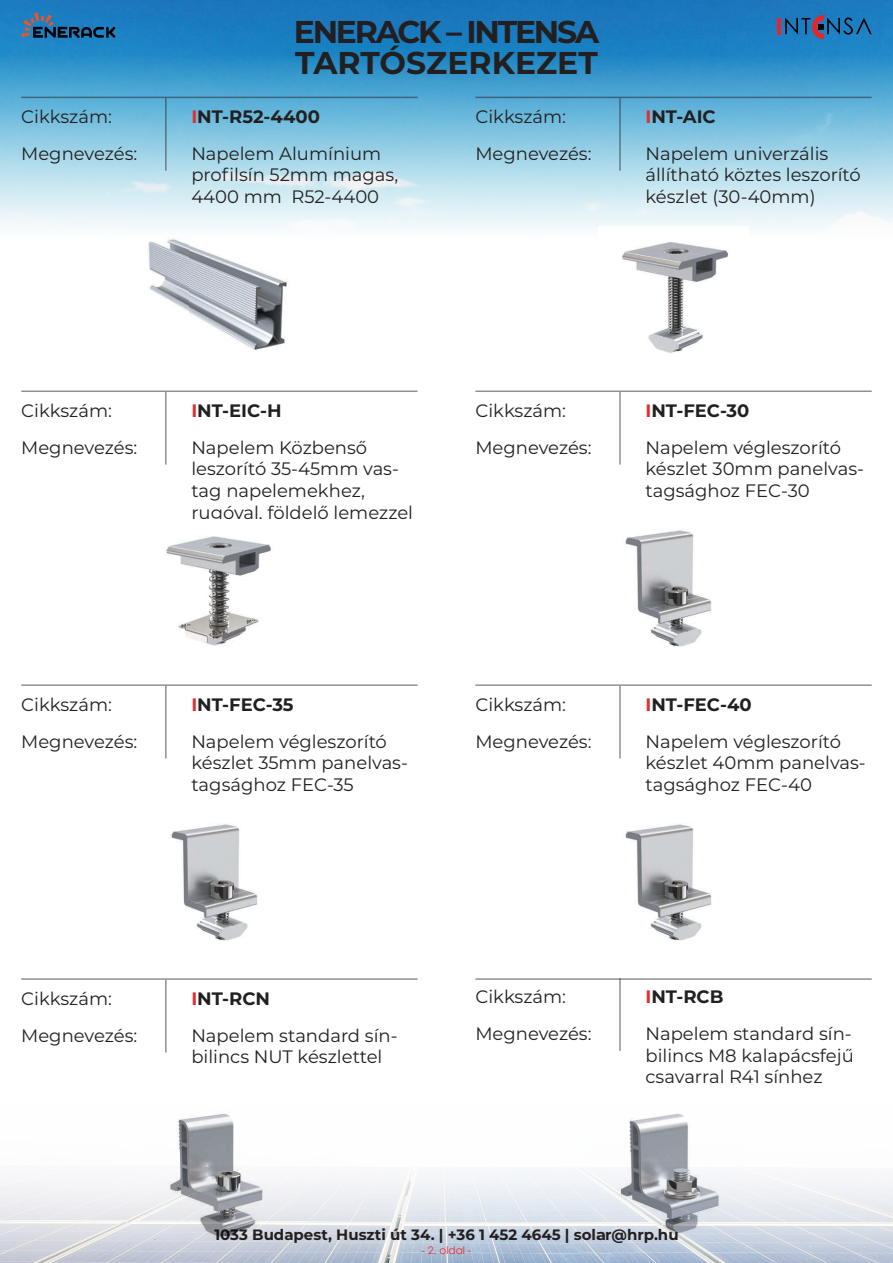
<style>
.page{position:relative;width:893px;height:1263px;background:#fff}
.page>*{position:absolute;margin:0;border:0;box-sizing:border-box;transform-origin:0 0}
.t1{font:700 31.5px/31.5px "Montserrat";letter-spacing:-.035em;color:#231f20}
.t2{font:18px/21.6px "Montserrat";color:#231f20}
.t3{font:700 18px "Montserrat";color:#231f20}
.t4{font:700 15px "Montserrat";color:#231f20}
.t5{font:10.5px "Century Gothic";color:#e62b2b}
.s1{color:#e62b2b}
</style>
<div class="page">
<img style="left:0;top:1167px;width:893px;height:96px">
<img style="left:0;top:0;width:893px;height:229px">
<svg style="left:21px;top:13px;width:95px;height:25px;background:#23628f"></svg>
<hr style="left:777px;top:18px;width:3px;height:16px;background:#e52729">
<svg style="left:785px;top:15px;width:87px;height:24px;background:#266498"></svg>
<hr style="left:21px;top:97px;width:397px;height:1px;background:#231f20">
<hr style="left:165px;top:98px;width:2px;height:73px;background:#231f20">
<img style="left:137px;top:226px;width:165px;height:124px">
<hr style="left:475px;top:97px;width:397px;height:1px;background:#231f20">
<hr style="left:619px;top:98px;width:2px;height:73px;background:#231f20">
<img style="left:598px;top:226px;width:151px;height:127px">
<hr style="left:21px;top:390px;width:397px;height:2px;background:#231f20">
<hr style="left:165px;top:392px;width:2px;height:73px;background:#231f20">
<img style="left:166px;top:536px;width:105px;height:110px">
<hr style="left:475px;top:390px;width:397px;height:2px;background:#231f20">
<hr style="left:619px;top:392px;width:2px;height:73px;background:#231f20">
<img style="left:625px;top:530px;width:87px;height:117px">
<hr style="left:21px;top:684px;width:397px;height:2px;background:#231f20">
<hr style="left:165px;top:686px;width:2px;height:72px;background:#231f20">
<img style="left:171px;top:824px;width:87px;height:117px">
<hr style="left:475px;top:684px;width:397px;height:2px;background:#231f20">
<hr style="left:619px;top:686px;width:2px;height:72px;background:#231f20">
<img style="left:625px;top:824px;width:87px;height:117px">
<hr style="left:21px;top:978px;width:397px;height:2px;background:#231f20">
<hr style="left:165px;top:980px;width:2px;height:72px;background:#231f20">
<img style="left:145px;top:1113px;width:149px;height:129px">
<hr style="left:475px;top:978px;width:397px;height:2px;background:#231f20">
<hr style="left:619px;top:978px;width:2px;height:73px;background:#231f20">
<img style="left:599px;top:1113px;width:149px;height:127px">
<h1 class="t1" style="left:294px;top:14px;width:307px">ENERACK – INTENSA<br>TARTÓSZERKEZET</h1>
<p class="t2" style="left:21px;top:105px;width:92px">Cikkszám:</p>
<p class="t3" style="left:191px;top:104px;width:130px"><span class="s1">I</span>NT-R52-4400</p>
<p class="t2" style="left:191px;top:142px;width:208px">Napelem Alumínium profilsín 52mm magas,<br>4400 mm R52-4400</p>
<p class="t2" style="left:21px;top:142px;width:118px">Megnevezés:</p>
<p class="t2" style="left:475px;top:105px;width:92px">Cikkszám:</p>
<p class="t3" style="left:645px;top:104px;width:72px"><span class="s1">I</span>NT-AIC</p>
<p class="t2" style="left:645px;top:142px;width:217px">Napelem univerzális állítható köztes leszorító készlet (30-40mm)</p>
<p class="t2" style="left:475px;top:142px;width:118px">Megnevezés:</p>
<p class="t2" style="left:21px;top:399px;width:92px">Cikkszám:</p>
<p class="t3" style="left:191px;top:398px;width:92px"><span class="s1">I</span>NT-EIC-H</p>
<p class="t2" style="left:191px;top:436px;width:223px">Napelem Közbenső leszorító 35-45mm vas&shy;tag napelemekhez, rugóval, földelő lemezzel</p>
<p class="t2" style="left:21px;top:436px;width:118px">Megnevezés:</p>
<p class="t2" style="left:475px;top:399px;width:92px">Cikkszám:</p>
<p class="t3" style="left:645px;top:398px;width:105px"><span class="s1">I</span>NT-FEC-30</p>
<p class="t2" style="left:645px;top:436px;width:220px">Napelem végleszorító készlet 30mm panelvas&shy;tagsághoz FEC-30</p>
<p class="t2" style="left:475px;top:436px;width:118px">Megnevezés:</p>
<p class="t2" style="left:21px;top:693px;width:92px">Cikkszám:</p>
<p class="t3" style="left:191px;top:691px;width:104px"><span class="s1">I</span>NT-FEC-35</p>
<p class="t2" style="left:191px;top:730px;width:218px">Napelem végleszorító készlet 35mm panelvas&shy;tagsághoz FEC-35</p>
<p class="t2" style="left:21px;top:730px;width:118px">Megnevezés:</p>
<p class="t2" style="left:475px;top:693px;width:92px">Cikkszám:</p>
<p class="t3" style="left:645px;top:691px;width:108px"><span class="s1">I</span>NT-FEC-40</p>
<p class="t2" style="left:645px;top:730px;width:222px">Napelem végleszorító készlet 40mm panelvas&shy;tagsághoz FEC-40</p>
<p class="t2" style="left:475px;top:730px;width:118px">Megnevezés:</p>
<p class="t2" style="left:21px;top:987px;width:92px">Cikkszám:</p>
<p class="t3" style="left:191px;top:985px;width:80px"><span class="s1">I</span>NT-RCN</p>
<p class="t2" style="left:191px;top:1024px;width:208px">Napelem standard sín&shy;bilincs NUT készlettel</p>
<p class="t2" style="left:21px;top:1024px;width:118px">Megnevezés:</p>
<p class="t2" style="left:475px;top:985px;width:92px">Cikkszám:</p>
<p class="t3" style="left:645px;top:984px;width:80px"><span class="s1">I</span>NT-RCB</p>
<p class="t2" style="left:645px;top:1022px;width:210px;text-align:justify">Napelem standard sín&shy;bilincs M8 kalapácsfejű csavarral R41 sínhez</p>
<p class="t2" style="left:475px;top:1022px;width:118px">Megnevezés:</p>
<p class="t4" style="left:214px;top:1224px;width:466px">1033 Budapest, Huszti út 34. | +36 1 452 4645 | solar@hrp.hu</p>
<p class="t5" style="left:422px;top:1243px;width:51px">- 2. oldal -</p>
</div>
